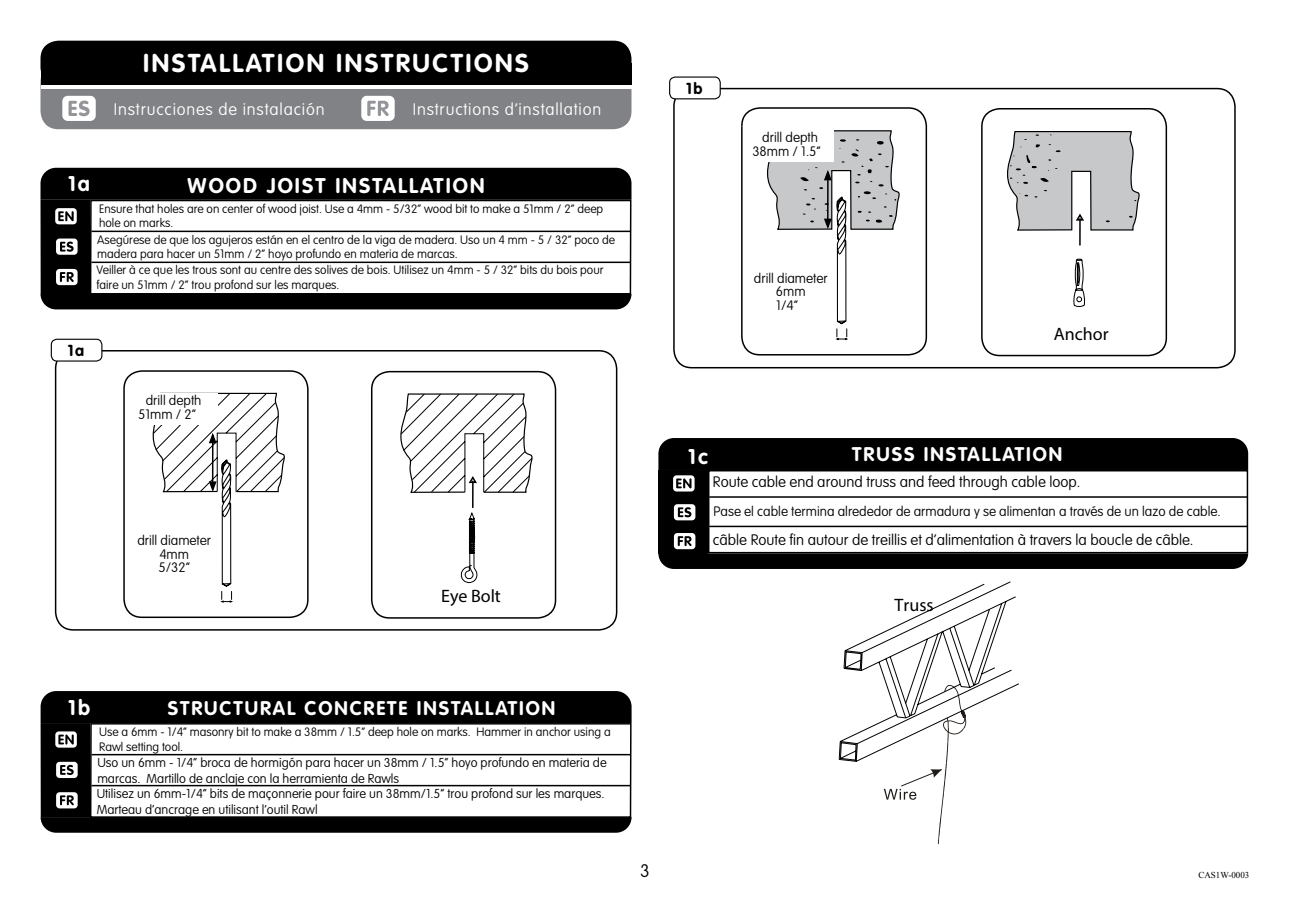
<style>
.page{position:relative;width:1290px;height:920px;background:#fff}
.page>*{position:absolute;margin:0;border:0;box-sizing:border-box;transform-origin:0 0}
.t1{font:700 25.5px "VAG Rounded Std";letter-spacing:.1em;color:#fff}
.t2{font:700 21px "VAG Rounded Std";letter-spacing:.1em;color:#fff}
.t3{font:700 19.5px "VAG Rounded Std";letter-spacing:.1em;color:#fff}
.t4{font:18px "Myriad Pro";color:#000}
.t5{font:100 18px "VAG Rounded Std";color:#000}
.t6{font:100 16.5px "VAG Rounded Std";letter-spacing:.05em;color:#fff}
.t7{font:700 15.75px "VAG Rounded Std";color:#000}
.t8{font:100 15px "VAG Rounded Std";color:#000}
.t9{font:100 13.5px/13.5px "VAG Rounded Std";color:#000;text-align:center}
.t10{font:100 12.75px/15.5px "VAG Rounded Std";color:#000}
.t11{font:100 12px/14.4px "VAG Rounded Std";color:#000}
.t12{font:9px "Times New Roman";color:#000}
</style>
<div class="page">
<div style="left:708px;top:470px;width:540px;height:83px;border:2px solid #000"></div>
<svg style="left:90px;top:199px;width:542px;height:96px"></svg>
<div style="left:40px;top:168px;width:591px;height:32px;background:#000"></div>
<div style="left:41px;top:200px;width:49px;height:94px;background:#000"></div>
<hr style="left:91px;top:231px;width:539px;height:1px;background:#000">
<hr style="left:91px;top:262px;width:539px;height:1px;background:#000">
<div style="left:56px;top:239px;width:22px;height:16px;background:#fff;border-radius:3px"></div>
<svg style="left:60px;top:242px;width:14px;height:10px"></svg>
<div style="left:56px;top:269px;width:22px;height:16px;background:#fff;border-radius:3px"></div>
<svg style="left:60px;top:272px;width:14px;height:10px"></svg>
<div style="left:55px;top:208px;width:22px;height:16px;background:#fff;border-radius:3px"></div>
<svg style="left:58px;top:211px;width:16px;height:10px"></svg>
<div style="left:40px;top:294px;width:591px;height:15px;background:#000"></div>
<div style="left:658px;top:438px;width:590px;height:32px;background:#000"></div>
<div style="left:658px;top:470px;width:50px;height:83px;background:#000"></div>
<hr style="left:709px;top:496px;width:538px;height:2px;background:#000">
<hr style="left:709px;top:526px;width:538px;height:1px;background:#000">
<svg style="left:674px;top:504px;width:21px;height:16px"></svg>
<svg style="left:678px;top:507px;width:13px;height:10px"></svg>
<div style="left:674px;top:533px;width:21px;height:16px;background:#fff;border-radius:3px"></div>
<svg style="left:678px;top:536px;width:13px;height:10px"></svg>
<svg style="left:673px;top:475px;width:22px;height:16px"></svg>
<svg style="left:676px;top:478px;width:15px;height:10px"></svg>
<svg style="left:658px;top:553px;width:590px;height:16px;background:#060606"></svg>
<svg style="left:41px;top:817px;width:591px;height:16px;background:#070707"></svg>
<svg style="left:89px;top:723px;width:543px;height:95px"></svg>
<div style="left:41px;top:691px;width:591px;height:32px;background:#000"></div>
<div style="left:41px;top:723px;width:49px;height:94px;background:#000"></div>
<hr style="left:92px;top:754px;width:538px;height:1px;background:#000">
<hr style="left:92px;top:785px;width:538px;height:1px;background:#000">
<div style="left:56px;top:762px;width:22px;height:16px;background:#fff;border-radius:3px"></div>
<svg style="left:60px;top:765px;width:14px;height:10px"></svg>
<div style="left:56px;top:792px;width:22px;height:16px;background:#fff;border-radius:3px"></div>
<svg style="left:60px;top:795px;width:14px;height:10px"></svg>
<div style="left:55px;top:731px;width:22px;height:17px;background:#fff;border-radius:3px"></div>
<svg style="left:58px;top:734px;width:16px;height:10px"></svg>
<div style="left:673px;top:88px;width:563px;height:280px;border:2px solid #000;border-radius:18px"></div>
<div style="left:670px;top:77px;width:50px;height:22px;background:#fff;border-radius:6px"></div>
<div style="left:669px;top:77px;width:52px;height:22px;border:1px solid #000;border-radius:6px"></div>
<div style="left:55px;top:350px;width:562px;height:281px;border:2px solid #000;border-radius:18px"></div>
<div style="left:51px;top:339px;width:51px;height:22px;background:#fff;border-radius:6px"></div>
<div style="left:51px;top:339px;width:51px;height:23px;border:1px solid #000;border-radius:6px"></div>
<div style="left:40px;top:64px;width:591px;height:65px;background:#808285;border-radius:18px"></div>
<div style="left:40px;top:41px;width:591px;height:45px;background:#000;border-radius:18px"></div>
<div style="left:40px;top:63px;width:591px;height:23px;background:#000"></div>
<hr style="left:40px;top:85px;width:591px;height:4px;background:#fff">
<div style="left:62px;top:96px;width:34px;height:25px;background:#fff;border-radius:5px"></div>
<svg style="left:68px;top:101px;width:22px;height:15px"></svg>
<div style="left:361px;top:96px;width:34px;height:25px;background:#fff;border-radius:5px"></div>
<svg style="left:367px;top:101px;width:22px;height:15px"></svg>
<svg style="left:1073px;top:259px;width:12px;height:48px"></svg>
<div style="left:981px;top:108px;width:186px;height:248px;border:2px solid #000;border-radius:18px"></div>
<hr style="left:1079px;top:219px;width:2px;height:26px;background:#000">
<svg style="left:1007px;top:131px;width:133px;height:100px"></svg>
<svg style="left:123px;top:370px;width:186px;height:249px"></svg>
<div style="left:741px;top:107px;width:186px;height:249px;border:2px solid #000;border-radius:18px"></div>
<svg style="left:767px;top:130px;width:133px;height:210px"></svg>
<div style="left:746px;top:131px;width:88px;height:31px;background:#fff"></div>
<div style="left:747px;top:271px;width:87px;height:42px;background:#fff"></div>
<hr style="left:741px;top:126px;width:1px;height:211px;background:#000">
<svg style="left:371px;top:370px;width:186px;height:249px"></svg>
<svg style="left:839px;top:581px;width:180px;height:263px"></svg>
<h1 class="t1" style="left:143px;top:48px;width:387px">INSTALLATION INSTRUCTIONS</h1>
<h3 class="t6" style="left:114px;top:100px;width:212px">Instrucciones de instalación</h3>
<h3 class="t6" style="left:413px;top:100px;width:190px">Instructions d’installation</h3>
<h2 class="t2" style="left:68px;top:172px;width:23px">1a</h2>
<h2 class="t2" style="left:188px;top:173px;width:298px">WOOD JOIST INSTALLATION</h2>
<p class="t11" style="left:99px;top:202px;width:506px">Ensure that holes are on center of wood joist. Use a 4mm - 5/32” wood bit to make a 51mm / 2” deep hole on marks.</p>
<p class="t11" style="left:97px;top:233px;width:519px">Asegúrese de que los agujeros están en el centro de la viga de madera. Uso un 4 mm - 5 / 32“ poco de madera para hacer un 51mm / 2” hoyo profundo en materia de marcas.</p>
<p class="t11" style="left:97px;top:263px;width:508px">Veiller à ce que les trous sont au centre des solives de bois. Utilisez un 4mm - 5 / 32” bits du bois pour faire un 51mm / 2” trou profond sur les marques.</p>
<h3 class="t7" style="left:68px;top:341px;width:18px">1a</h3>
<p class="t9" style="left:138px;top:394px;width:65px">drill depth<br>51mm / 2”</p>
<p class="t9" style="left:137px;top:534px;width:75px">drill diameter<br>4mm<br>5/32”</p>
<h3 class="t7" style="left:686px;top:79px;width:18px">1b</h3>
<p class="t9" style="left:752px;top:131px;width:70px">drill depth<br>38mm / 1.5”</p>
<p class="t9" style="left:754px;top:271px;width:75px">drill diameter<br>6mm<br>1/4”</p>
<h3 class="t4" style="left:1054px;top:323px;width:56px">Anchor</h3>
<h2 class="t2" style="left:688px;top:444px;width:21px">1c</h2>
<h3 class="t3" style="left:852px;top:443px;width:211px">TRUSS INSTALLATION</h3>
<p class="t8" style="left:713px;top:473px;width:369px">Route cable end around truss and feed through cable loop.</p>
<p class="t9" style="left:713px;top:505px;width:509px">Pase el cable termina alrededor de armadura y se alimentan a través de un lazo de cable.</p>
<p class="t8" style="left:713px;top:531px;width:482px">câble Route fin autour de treillis et d’alimentation à travers la boucle de câble.</p>
<h3 class="t4" style="left:441px;top:585px;width:61px">Eye Bolt</h3>
<h3 class="t4" style="left:895px;top:594px;width:40px">Truss</h3>
<h2 class="t2" style="left:68px;top:695px;width:23px">1b</h2>
<h3 class="t3" style="left:168px;top:697px;width:389px">STRUCTURAL CONCRETE INSTALLATION</h3>
<p class="t11" style="left:99px;top:725px;width:513px">Use a 6mm - 1/4” masonry bit to make a 38mm / 1.5” deep hole on marks. Hammer in anchor using a<br>Rawl setting tool.</p>
<p class="t10" style="left:97px;top:756px;width:511px">Uso un 6mm - 1/4“ broca de hormigón para hacer un 38mm / 1.5” hoyo profundo en materia de marcas. Martillo de anclaje con la herramienta de Rawls<br>Utilisez un 6mm-1/4” bits de maçonnerie pour faire un 38mm/1.5” trou profond sur les marques.<br>Marteau d’ancrage en utilisant l’outil Rawl</p>
<h3 class="t5" style="left:640px;top:860px;width:11px">3</h3>
<p class="t12" style="left:1198px;top:868px;width:53px">CAS1W-0003</p>
</div>
